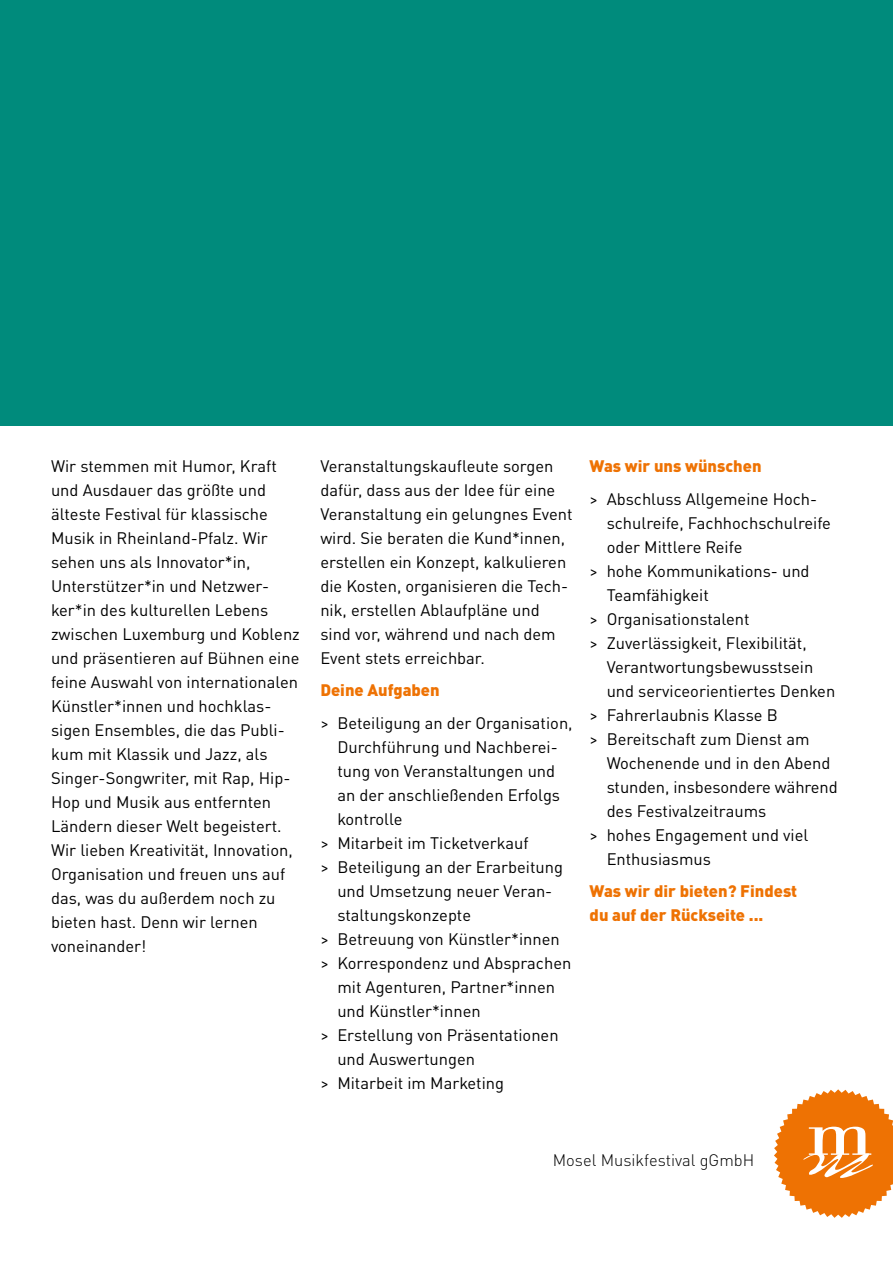
<style>
.page{position:relative;width:893px;height:1263px;background:#fff}
.page>*{position:absolute;margin:0;border:0;box-sizing:border-box;transform-origin:0 0}
.t1{font:16.5px/24px "DINOT";color:#000}
.t2{font:900 16.5px/24px "DINOT";color:#ee7203}
.t3{font:300 16.5px "DINOT";color:#000}
</style>
<div class="page">
<div style="left:0;top:0;width:893px;height:425px;background:#008b7c"></div>
<svg style="left:774px;top:1089px;width:119px;height:129px"></svg>
<p class="t1" style="left:51px;top:454px;width:250px">Wir stemmen mit Humor, Kraft und Ausdauer das größte und älteste Festival für klassische<br>Musik in Rheinland-Pfalz. Wir sehen uns als Innovator*in,<br>Unterstützer*in und Netzwer&shy;ker*in des kulturellen Lebens zwischen Luxemburg und Koblenz und präsentieren auf Bühnen eine feine Auswahl von internationalen<br>Künstler*innen und hochklas&shy;sigen Ensembles, die das Publi&shy;kum mit Klassik und Jazz, als<br>Singer-Songwriter, mit Rap, Hip-<br>Hop und Musik aus entfernten<br>Ländern dieser Welt begeistert.<br>Wir lieben Kreativität, Innovation,<br>Organisation und freuen uns auf das, was du außerdem noch zu bieten hast. Denn wir lernen voneinander!</p>
<p class="t2" style="left:590px;top:453px;width:173px">Was wir uns wünschen</p>
<p class="t1" style="left:320px;top:454px;width:254px">Veranstaltungskaufleute sorgen dafür, dass aus der Idee für eine<br>Veranstaltung ein gelungnes Event wird. Sie beraten die Kund*innen, erstellen ein Konzept, kalkulieren die Kosten, organisieren die Tech&shy;nik, erstellen Ablaufpläne und sind vor, während und nach dem<br>Event stets erreichbar.</p>
<p class="t2" style="left:320px;top:678px;width:121px">Deine Aufgaben</p>
<p class="t1" style="left:320px;top:711px;width:254px">&gt; Beteiligung an der Organisation,</p>
<p class="t1" style="left:337px;top:735px;width:222px">Durchführung und Nachberei-</p>
<p class="t1" style="left:337px;top:759px;width:219px">tung von Veranstaltungen und</p>
<p class="t1" style="left:337px;top:783px;width:224px">an der anschließenden Erfolgs</p>
<p class="t1" style="left:337px;top:807px;width:67px">kontrolle</p>
<p class="t1" style="left:320px;top:831px;width:210px">&gt; Mitarbeit im Ticketverkauf</p>
<p class="t1" style="left:320px;top:855px;width:244px">&gt; Beteiligung an der Erarbeitung</p>
<p class="t1" style="left:337px;top:879px;width:216px">und Umsetzung neuer Veran-</p>
<p class="t1" style="left:337px;top:903px;width:135px">staltungskonzepte</p>
<p class="t1" style="left:320px;top:927px;width:241px">&gt; Betreuung von Künstler*innen</p>
<p class="t1" style="left:320px;top:951px;width:252px">&gt; Korrespondenz und Absprachen</p>
<p class="t1" style="left:337px;top:975px;width:219px">mit Agenturen, Partner*innen</p>
<p class="t1" style="left:337px;top:999px;width:145px">und Künstler*innen</p>
<p class="t1" style="left:320px;top:1023px;width:240px">&gt; Erstellung von Präsentationen</p>
<p class="t1" style="left:337px;top:1047px;width:139px">und Auswertungen</p>
<p class="t1" style="left:320px;top:1071px;width:185px">&gt; Mitarbeit im Marketing</p>
<p class="t1" style="left:590px;top:486px;width:229px">&gt; Abschluss Allgemeine Hoch-</p>
<p class="t1" style="left:607px;top:510px;width:226px">schulreife, Fachhochschulreife</p>
<p class="t1" style="left:607px;top:534px;width:137px">oder Mittlere Reife</p>
<p class="t1" style="left:590px;top:558px;width:221px">&gt; hohe Kommunikations- und</p>
<p class="t1" style="left:607px;top:582px;width:104px">Teamfähigkeit</p>
<p class="t1" style="left:590px;top:606px;width:162px">&gt; Organisationstalent</p>
<p class="t1" style="left:590px;top:630px;width:219px">&gt; Zuverlässigkeit, Flexibilität,</p>
<p class="t1" style="left:607px;top:654px;width:208px">Verantwortungsbewusstsein</p>
<p class="t1" style="left:607px;top:678px;width:230px">und serviceorientiertes Denken</p>
<p class="t1" style="left:590px;top:702px;width:190px">&gt; Fahrerlaubnis Klasse B</p>
<p class="t1" style="left:590px;top:726px;width:222px">&gt; Bereitschaft zum Dienst am</p>
<p class="t1" style="left:607px;top:750px;width:225px">Wochenende und in den Abend</p>
<p class="t1" style="left:607px;top:774px;width:233px">stunden, insbesondere während</p>
<p class="t1" style="left:607px;top:798px;width:161px">des Festivalzeitraums</p>
<p class="t1" style="left:590px;top:822px;width:220px">&gt; hohes Engagement und viel</p>
<p class="t1" style="left:607px;top:846px;width:106px">Enthusiasmus</p>
<p class="t2" style="left:590px;top:879px;width:209px">Was wir dir bieten? Findest du auf der Rückseite ...</p>
<p class="t3" style="left:553px;top:1150px;width:203px">Mosel Musikfestival gGmbH</p>
</div>
